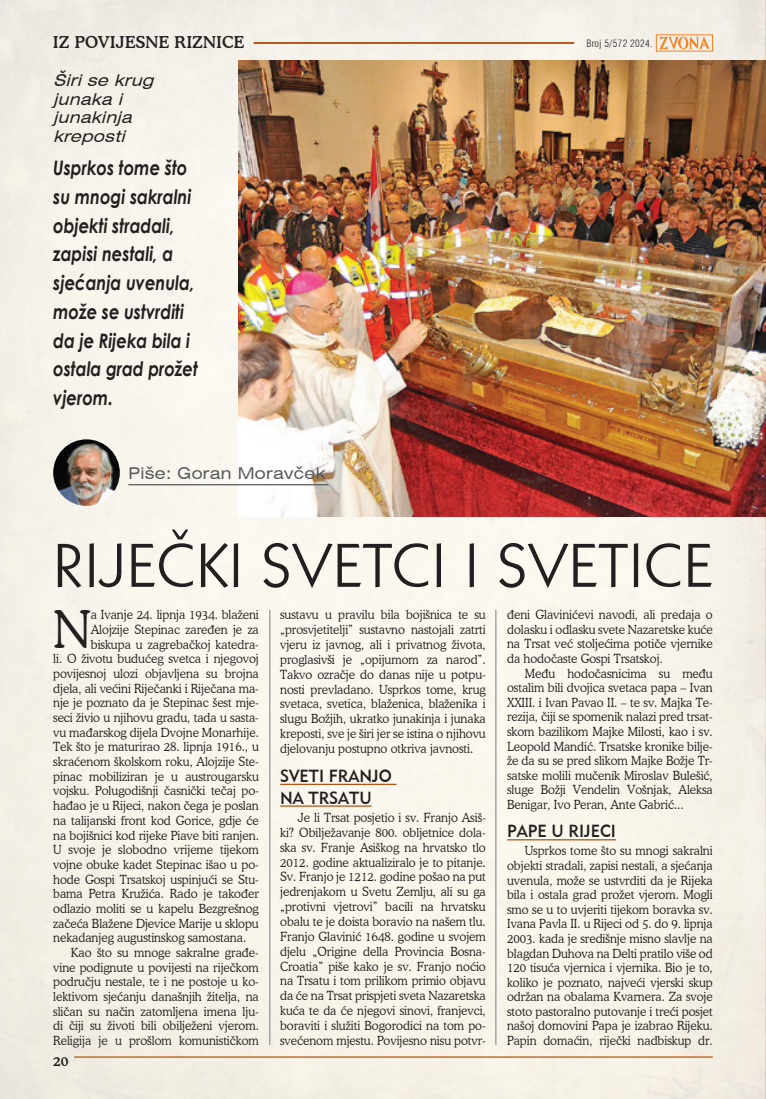
<style>
.page{position:relative;width:766px;height:1099px;background:#fff}
.page>*{position:absolute;margin:0;border:0;box-sizing:border-box;transform-origin:0 0}
.t1{font:60px "Geometric 231 BT Roman C";letter-spacing:.01em;color:#231f20;scale:1.04 1}
.t2{font:300 51.75px "Cooper BT";color:#231f20;scale:.95 1}
.t3{font:italic 700 20px/28.8px "Century Gothic";color:#231f20;scale:.82 1}
.t4{font:17.5px/21.8px "Geometric 415 BT Medium A";color:#231f20;scale:.95 1}
.t5{font:italic expanded 16.25px/18.8px "Swiss 721 BT";color:#231f20}
.t6{font:500 16.25px "Cooper BT";letter-spacing:.02em;color:#231f20}
.t7{font:expanded 16.25px "Swiss 721 BT";letter-spacing:.02em;color:#57585a}
.t8{font:500 13.75px "Cooper BT";color:#231f20}
.t9{font:300 12.5px/14.6px "Cooper BT";color:#231f20;text-align:justify;scale:.95 1}
.t10{font:300 condensed 10px "Swiss 721 BT";letter-spacing:.03em;color:#231f20}
</style>
<div class="page">
<img style="left:0;top:0;width:766px;height:1098px">
<hr style="left:253px;top:42px;width:321px;height:2px;background:#b45212">
<svg style="left:659px;top:37px;width:50px;height:12px"></svg>
<hr style="left:280px;top:783px;width:116px;height:2px;background:#b45212">
<hr style="left:280px;top:805px;width:91px;height:1px;background:#b45212">
<hr style="left:507px;top:839px;width:108px;height:1px;background:#b45212">
<hr style="left:74px;top:1056px;width:638px;height:1px;background:#b45212">
<hr style="left:269px;top:609px;width:1px;height:435px;background:#939598">
<hr style="left:495px;top:609px;width:1px;height:435px;background:#939598">
<img style="left:239px;top:60px;width:526px;height:457px">
<hr style="left:128px;top:484px;width:200px;height:1px;background:#57585a">
<img style="left:53px;top:439px;width:67px;height:67px;border-radius:33px">
<h3 class="t6" style="left:53px;top:32px;width:192px">IZ POVIJESNE RIZNICE</h3>
<p class="t10" style="left:586px;top:37px;width:68px">Broj 5/572 2024.</p>
<h3 class="t5" style="left:53px;top:71px;width:107px">Širise krug junaka i junakinja kreposti</h3>
<h3 class="t3" style="left:53px;top:153px;width:178px">Usprkos tome što su mnogi sakralni objekti stradali, zapisi nestali, a sjećanja uvenula, može se ustvrditi da je Rijeka bila i ostala grad prožet vjerom.</h3>
<h3 class="t7" style="left:128px;top:463px;width:198px">Piše: Goran Moravček</h3>
<h1 class="t1" style="left:53px;top:527px;width:635px">RIJEČKI SVETCI I SVETICE</h1>
<h2 class="t2" style="left:53px;top:598px;width:41px">N</h2>
<p class="t9" style="left:91px;top:607px;width:178px">a Ivanje 24. lipnja 1934. blaženi</p>
<p class="t9" style="left:91px;top:622px;width:178px">Alojzije Stepinac zaređen je za</p>
<p class="t9" style="left:91px;top:636px;width:178px">biskupa u zagrebačkoj katedra-</p>
<p class="t9" style="left:53px;top:651px;width:218px">li. O životu budućeg svetca i njegovoj</p>
<p class="t9" style="left:53px;top:666px;width:218px">povijesnoj ulozi objavljena su brojna</p>
<p class="t9" style="left:53px;top:680px;width:218px">djela, ali većini Riječanki i Riječana ma-</p>
<p class="t9" style="left:53px;top:695px;width:218px">nje je poznato da je Stepinac šest mje-</p>
<p class="t9" style="left:53px;top:710px;width:218px">seci živio u njihovu gradu, tada u sasta-</p>
<p class="t9" style="left:53px;top:724px;width:218px">vu mađarskog dijela Dvojne Monarhije.</p>
<p class="t9" style="left:53px;top:739px;width:218px">Tek što je maturirao 28. lipnja 1916., u</p>
<p class="t9" style="left:53px;top:754px;width:218px">skraćenom školskom roku, Alojzije Ste-</p>
<p class="t9" style="left:53px;top:769px;width:218px">pinac mobiliziran je u austrougarsku</p>
<p class="t9" style="left:53px;top:783px;width:218px">vojsku. Polugodišnji časnički tečaj po-</p>
<p class="t9" style="left:53px;top:798px;width:218px">hađao je u Rijeci, nakon čega je poslan</p>
<p class="t9" style="left:53px;top:813px;width:218px">na talijanski front kod Gorice, gdje će</p>
<p class="t9" style="left:53px;top:827px;width:218px">na bojišnici kod rijeke Piave biti ranjen.</p>
<p class="t9" style="left:53px;top:842px;width:218px">U svoje je slobodno vrijeme tijekom</p>
<p class="t9" style="left:53px;top:857px;width:218px">vojne obuke kadet Stepinac išao u po-</p>
<p class="t9" style="left:53px;top:871px;width:218px">hode Gospi Trsatskoj uspinjući se Stu-</p>
<p class="t9" style="left:53px;top:886px;width:218px">bama Petra Kružića. Rado je također</p>
<p class="t9" style="left:53px;top:901px;width:218px">odlazio moliti se u kapelu Bezgrešnog</p>
<p class="t9" style="left:53px;top:915px;width:218px">začeća Blažene Djevice Marije u sklopu</p>
<p class="t9" style="left:53px;top:930px;width:205px">nekadanjeg augustinskog samostana.</p>
<p class="t9" style="left:71px;top:945px;width:199px">Kao što su mnoge sakralne građe-</p>
<p class="t9" style="left:53px;top:959px;width:218px">vine podignute u povijesti na riječkom</p>
<p class="t9" style="left:53px;top:974px;width:218px">području nestale, te i ne postoje u ko-</p>
<p class="t9" style="left:53px;top:989px;width:218px">lektivom sjećanju današnjih žitelja, na</p>
<p class="t9" style="left:53px;top:1003px;width:218px">sličan su način zatomljena imena lju-</p>
<p class="t9" style="left:53px;top:1018px;width:218px">di čiji su životi bili obilježeni vjerom.</p>
<p class="t9" style="left:53px;top:1033px;width:218px">Religija je u prošlom komunističkom</p>
<p class="t8" style="left:53px;top:1052px;width:17px">20</p>
<p class="t9" style="left:280px;top:607px;width:218px">sustavu u pravilu bila bojišnica te su „prosvjetitelji” sustavno nastojali zatrti vjeru iz javnog, ali i privatnog života, proglasivši je „opijumom za narod”.<br>Takvo ozračje do danas nije u potpu&shy;nosti prevladano. Usprkos tome, krug svetaca, svetica, blaženica, blaženika i slugu Božjih, ukratko junakinja i junaka kreposti, sve je širi jer se istina o njihovu djelovanju postupno otkriva javnosti.</p>
<h3 class="t4" style="left:280px;top:764px;width:98px">SVETI FRANJO<br>NA TRSATU</h3>
<p class="t9" style="left:280px;top:810px;width:218px;text-indent:18px">Je li Trsat posjetio i sv. Franjo Asiš&shy;ki? Obilježavanje 800. obljetnice dola&shy;ska sv. Franje Asiškog na hrvatsko tlo 2012. godine aktualiziralo je to pitanje.<br>Sv. Franjo je 1212. godine pošao na put jedrenjakom u Svetu Zemlju, ali su ga „protivni vjetrovi” bacili na hrvatsku obalu te je doista boravio na našem tlu.<br>Franjo Glavinić 1648. godine u svojem djelu „Origine della Provincia Bosna-Croatia” piše kako je sv. Franjo noćio na Trsatu i tom prilikom primio objavu da će na Trsat prispjeti sveta Nazaretska kuća te da će njegovi sinovi, franjevci, boraviti i služiti Bogorodici na tom po&shy;svećenom mjestu. Povijesno nisu potvr-</p>
<p class="t9" style="left:507px;top:607px;width:218px">đeni Glavinićevi navodi, ali predaja o dolasku i odlasku svete Nazaretske kuće na Trsat već stoljećima potiče vjernike da hodočaste Gospi Trsatskoj.</p>
<p class="t9" style="left:507px;top:665px;width:218px;text-indent:18px">Među hodočasnicima su među ostalim bili dvojica svetaca papa – Ivan XXIII. i Ivan Pavao II. – te sv. Majka Te&shy;rezija, čiji se spomenik nalazi pred trsat&shy;skom bazilikom Majke Milosti, kao i sv.<br>Leopold Mandić. Trsatske kronike bilje&shy;že da su se pred slikom Majke Božje Tr&shy;satske molili mučenik Miroslav Bulešić, sluge Božji Vendelin Vošnjak, Aleksa Benigar, Ivo Peran, Ante Gabrić...</p>
<h3 class="t4" style="left:507px;top:820px;width:97px">PAPE U RIJECI</h3>
<p class="t9" style="left:507px;top:843px;width:218px;text-indent:18px">Usprkos tome što su mnogi sakralni objekti stradali, zapisi nestali, a sjećanja uvenula, može se ustvrditi da je Rijeka bila i ostala grad prožet vjerom. Mogli smo se u to uvjeriti tijekom boravka sv.<br>Ivana Pavla II. u Rijeci od 5. do 9. lipnja 2003. kada je središnje misno slavlje na blagdan Duhova na Delti pratilo više od 120 tisuća vjernica i vjernika. Bio je to, koliko je poznato, najveći vjerski skup održan na obalama Kvarnera. Za svoje stoto pastoralno putovanje i treći posjet našoj domovini Papa je izabrao Rijeku.<br>Papin domaćin, riječki nadbiskup dr.</p>
</div>
